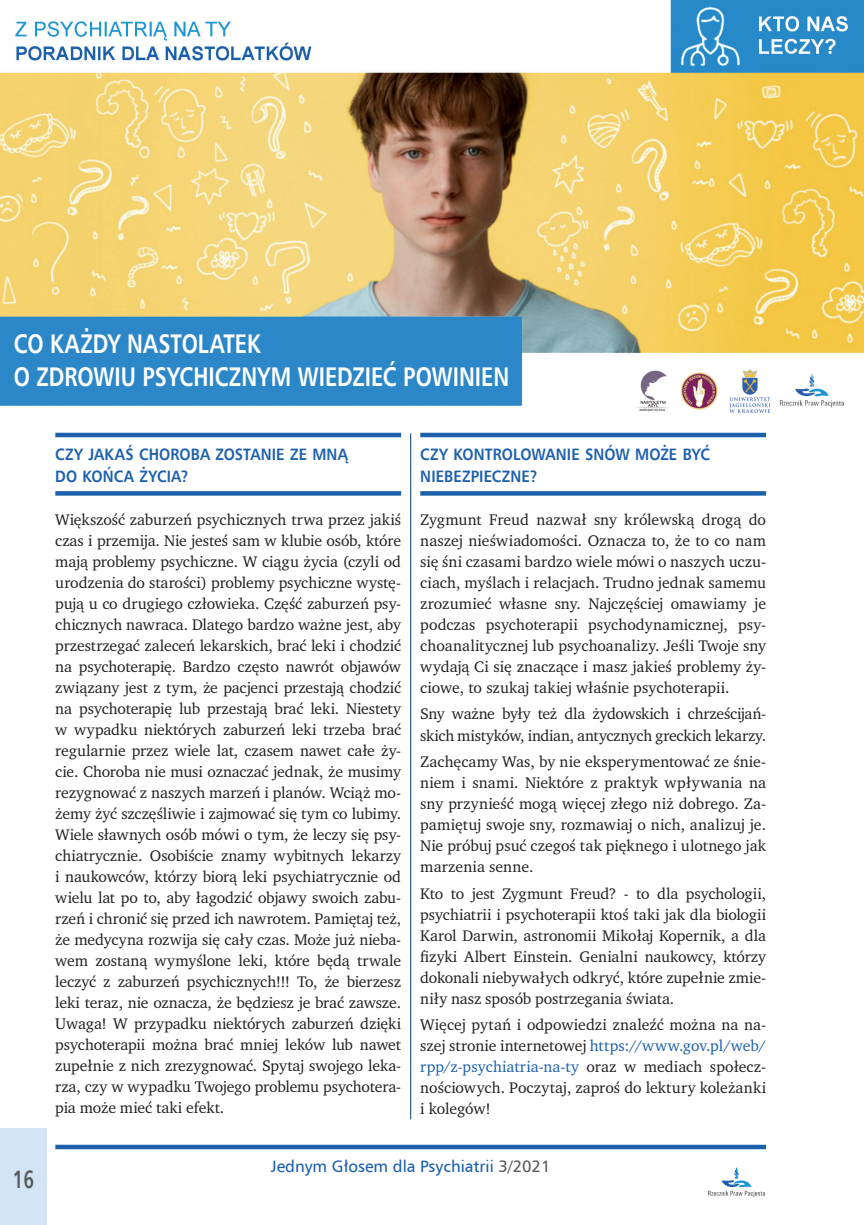
<style>
.page{position:relative;width:864px;height:1225px;background:#fff}
.page>*{position:absolute;margin:0;border:0;box-sizing:border-box;transform-origin:0 0}
.t1{font:700 27px/33px "Humnst 777 EU";color:#fff;scale:.8 1}
.t2{font:700 25.2px "Humnst 777 EU";color:#57585a;scale:.71 1}
.t3{font:700 16.5px/21.9px "Humnst 777 EU";letter-spacing:.005em;color:#1c60ac;scale:.9 1}
.t4{font:16.5px "Humnst 777 EU Normal";color:#1c60ac}
.t5{font:15.75px/21px "Charter ITC Pro";letter-spacing:-.005em;color:#231f20;text-align:justify}
.s1{color:#1c60ac}
.s2{color:#57585a}
</style>
<div class="page">
<div style="left:55px;top:1144px;width:710px;height:5px;background:#1c60ac"></div>
<svg style="left:708px;top:1167px;width:56px;height:30px"></svg>
<div style="left:0;top:1127px;width:47px;height:98px;background:#d3e4f5"></div>
<hr style="left:420px;top:433px;width:345px;height:4px;background:#1c60ac">
<svg style="left:420px;top:491px;width:345px;height:4px"></svg>
<hr style="left:55px;top:433px;width:346px;height:4px;background:#1c60ac">
<svg style="left:55px;top:491px;width:346px;height:4px"></svg>
<img style="left:0;top:0;width:863px;height:412px">
<hr style="left:410px;top:433px;width:1px;height:686px;background:#02406e">
<h1 class="t1" style="left:14px;top:327px;width:620px">CO KAŻDY NASTOLATEK<br>O ZDROWIU PSYCHICZNYM WIEDZIEĆ POWINIEN</h1>
<h2 class="t2" style="left:13px;top:1163px;width:31px">16</h2>
<p class="t3" style="left:55px;top:443px;width:326px">CZY JAKAŚ CHOROBA ZOSTANIE ZE MNĄ<br>DO KOŃCA ŻYCIA?</p>
<p class="t5" style="left:55px;top:509px;width:347px">Większość zaburzeń psychicznych trwa przez jakiś czas i przemija. Nie jesteś sam w klubie osób, które mają problemy psychiczne. W ciągu życia (czyli od urodzenia do starości) problemy psychiczne wystę&shy;pują u co drugiego człowieka. Część zaburzeń psy&shy;chicznych nawraca. Dlatego bardzo ważne jest, aby przestrzegać zaleceń lekarskich, brać leki i chodzić na psychoterapię. Bardzo często nawrót objawów związany jest z tym, że pacjenci przestają chodzić na psychoterapię lub przestają brać leki. Niestety w wypadku niektórych zaburzeń leki trzeba brać regularnie przez wiele lat, czasem nawet całe ży&shy;cie. Choroba nie musi oznaczać jednak, że musimy rezygnować z naszych marzeń i planów. Wciąż mo&shy;żemy żyć szczęśliwie i zajmować się tym co lubimy.<br>Wiele sławnych osób mówi o tym, że leczy się psy&shy;chiatrycznie. Osobiście znamy wybitnych lekarzy i naukowców, którzy biorą leki psychiatrycznie od wielu lat po to, aby łagodzić objawy swoich zabu&shy;rzeń i chronić się przed ich nawrotem. Pamiętaj też, że medycyna rozwija się cały czas. Może już nieba&shy;wem zostaną wymyślone leki, które będą trwale leczyć z zaburzeń psychicznych!!! To, że bierzesz leki teraz, nie oznacza, że będziesz je brać zawsze.<br>Uwaga! W przypadku niektórych zaburzeń dzięki psychoterapii można brać mniej leków lub nawet zupełnie z nich zrezygnować. Spytaj swojego leka&shy;rza, czy w wypadku Twojego problemu psychotera&shy;pia może mieć taki efekt.</p>
<p class="t3" style="left:420px;top:443px;width:323px">CZY KONTROLOWANIE SNÓW MOŻE BYĆ<br>NIEBEZPIECZNE?</p>
<p class="t5" style="left:420px;top:509px;width:347px">Zygmunt Freud nazwał sny królewską drogą do naszej nieświadomości. Oznacza to, że to co nam się śni czasami bardzo wiele mówi o naszych uczu&shy;ciach, myślach i relacjach. Trudno jednak samemu zrozumieć własne sny. Najczęściej omawiamy je podczas psychoterapii psychodynamicznej, psy&shy;choanalitycznej lub psychoanalizy. Jeśli Twoje sny wydają Ci się znaczące i masz jakieś problemy ży&shy;ciowe, to szukaj takiej właśnie psychoterapii.</p>
<p class="t5" style="left:420px;top:703px;width:347px">Sny ważne były też dla żydowskich i chrześcijań&shy;skich mistyków, indian, antycznych greckich lekarzy.</p>
<p class="t5" style="left:420px;top:751px;width:347px">Zachęcamy Was, by nie eksperymentować ze śnie&shy;niem i snami. Niektóre z praktyk wpływania na sny przynieść mogą więcej złego niż dobrego. Za&shy;pamiętuj swoje sny, rozmawiaj o nich, analizuj je.<br>Nie próbuj psuć czegoś tak pięknego i ulotnego jak marzenia senne.</p>
<p class="t5" style="left:420px;top:882px;width:347px">Kto to jest Zygmunt Freud? - to dla psychologii, psychiatrii i psychoterapii ktoś taki jak dla biologii Karol Darwin, astronomii Mikołaj Kopernik, a dla fizyki Albert Einstein. Genialni naukowcy, którzy dokonali niebywałych odkryć, które zupełnie zmie&shy;niły nasz sposób postrzegania świata.</p>
<p class="t5" style="left:420px;top:1014px;width:347px">Więcej pytań i odpowiedzi znaleźć można na na&shy;szej stronie internetowej <span class="s1">https://www.gov.pl/web/ rpp/z-psychiatria-na-ty</span> oraz w mediach społecz&shy;nościowych. Poczytaj, zaproś do lektury koleżanki i kolegów!</p>
<p class="t4" style="left:271px;top:1155px;width:281px">Jednym Głosem dla Psychiatrii <span class="s2">3/2021</span></p>
</div>
